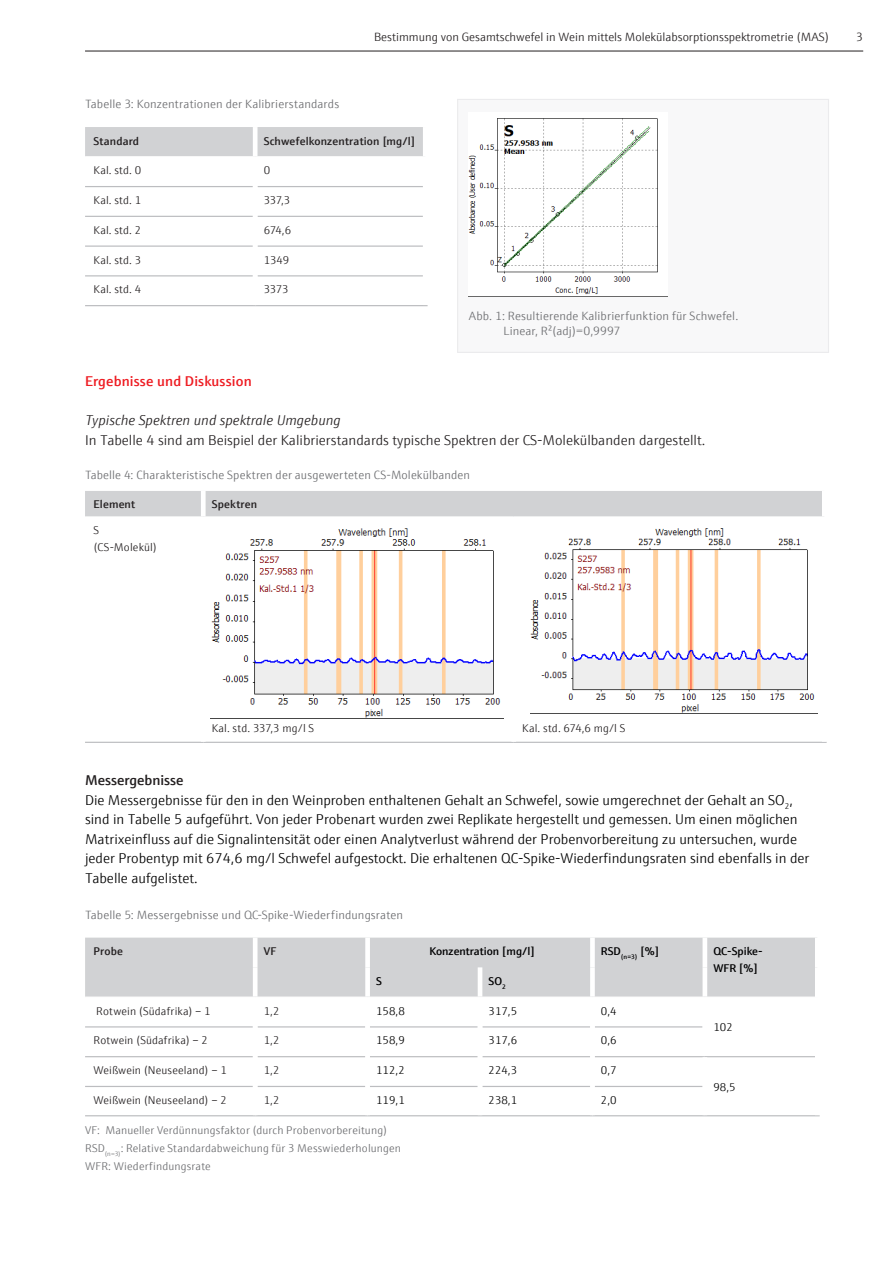
<style>
.page{position:relative;width:893px;height:1263px;background:#fff}
.page>*{position:absolute;margin:0;border:0;box-sizing:border-box;transform-origin:0 0}
.Fließtext{font:300 14.25px/19.5px "E+H Sans";color:#000001}
.Fließtext-2{font:300 14.25px "E+H Sans";color:#231f20}
.Fließtext-3{font:italic 300 14.25px "E+H Sans";color:#231f20}
.Subline_rot{font:600 14.25px "E+H Sans";letter-spacing:.01em;color:#ee1d23}
.Subline_schwarz{font:600 14.25px "E+H Sans";color:#231f20}
.Bildunterschrift_8_p{font:300 12px "E+H Sans";letter-spacing:.01em;color:#6c6d70}
.Seitenzahl_und_Titel{font:300 12px "E+H Sans";color:#231f20}
.Innenseiten_Bildunte{font:300 12px "E+H Sans";letter-spacing:.01em;color:#6c6d70}
.Tabelle_Fliesstext_7{font:300 11.25px/16.5px "E+H Sans";letter-spacing:.015em;color:#231f20}
.Bildunterschrift_7_p{font:300 11.25px "E+H Sans";letter-spacing:.015em;color:#6c6d70}
.Tabelle_Fliesstext_7-2{font:300 11.25px "E+H Sans";color:#000001}
.Tabelle_Subheadline{font:600 11.25px "E+H Sans";letter-spacing:.015em;color:#231f20}
.Tabelle_Subheadline-2{font:600 11.25px "E+H Sans";color:#000001}
</style>
<div class="page">
<hr style="left:85px;top:51px;width:778px;height:1px;background:#231f20">
<div style="left:85px;top:491px;width:737px;height:25px;background:#d1d2d4"></div>
<hr style="left:85px;top:742px;width:118px;height:1px;background:#bcbdc0">
<hr style="left:203px;top:742px;width:311px;height:1px;background:#bcbdc0">
<hr style="left:514px;top:742px;width:313px;height:1px;background:#bcbdc0">
<div style="left:201px;top:491px;width:5px;height:25px;background:#fff"></div>
<img style="left:531px;top:528px;width:286px;height:186px">
<img style="left:211px;top:528px;width:290px;height:190px">
<div style="left:85px;top:938px;width:730px;height:58px;background:#d1d2d4"></div>
<div style="left:253px;top:938px;width:5px;height:29px;background:#fff"></div>
<div style="left:253px;top:967px;width:5px;height:29px;background:#fff"></div>
<hr style="left:85px;top:1026px;width:168px;height:1px;background:#bcbdc0">
<hr style="left:258px;top:1026px;width:107px;height:1px;background:#bcbdc0">
<hr style="left:370px;top:1026px;width:108px;height:1px;background:#bcbdc0">
<hr style="left:482px;top:1026px;width:108px;height:1px;background:#bcbdc0">
<hr style="left:595px;top:1026px;width:107px;height:1px;background:#bcbdc0">
<hr style="left:85px;top:1056px;width:168px;height:1px;background:#bcbdc0">
<hr style="left:258px;top:1056px;width:107px;height:1px;background:#bcbdc0">
<hr style="left:370px;top:1056px;width:108px;height:1px;background:#bcbdc0">
<hr style="left:482px;top:1056px;width:108px;height:1px;background:#bcbdc0">
<hr style="left:595px;top:1056px;width:110px;height:1px;background:#bcbdc0">
<hr style="left:85px;top:1086px;width:168px;height:1px;background:#bcbdc0">
<hr style="left:258px;top:1086px;width:107px;height:1px;background:#bcbdc0">
<hr style="left:370px;top:1086px;width:108px;height:1px;background:#bcbdc0">
<hr style="left:482px;top:1086px;width:108px;height:1px;background:#bcbdc0">
<hr style="left:595px;top:1086px;width:107px;height:1px;background:#bcbdc0">
<hr style="left:85px;top:1115px;width:170px;height:1px;background:#bcbdc0">
<hr style="left:255px;top:1115px;width:113px;height:1px;background:#bcbdc0">
<hr style="left:368px;top:1115px;width:112px;height:1px;background:#bcbdc0">
<hr style="left:480px;top:1115px;width:112px;height:1px;background:#bcbdc0">
<hr style="left:592px;top:1115px;width:113px;height:1px;background:#bcbdc0">
<hr style="left:705px;top:1115px;width:115px;height:1px;background:#bcbdc0">
<div style="left:365px;top:967px;width:5px;height:29px;background:#fff"></div>
<hr style="left:478px;top:967px;width:4px;height:29px;background:#fff">
<div style="left:590px;top:967px;width:5px;height:29px;background:#fff"></div>
<div style="left:365px;top:938px;width:5px;height:29px;background:#fff"></div>
<div style="left:590px;top:938px;width:5px;height:29px;background:#fff"></div>
<div style="left:702px;top:938px;width:5px;height:29px;background:#fff"></div>
<div style="left:702px;top:967px;width:5px;height:29px;background:#fff"></div>
<hr style="left:705px;top:1056px;width:110px;height:1px;background:#bcbdc0">
<div style="left:85px;top:127px;width:338px;height:29px;background:#d1d2d4"></div>
<hr style="left:253px;top:127px;width:4px;height:29px;background:#fff">
<hr style="left:85px;top:186px;width:168px;height:1px;background:#bcbdc0">
<hr style="left:257px;top:186px;width:166px;height:1px;background:#bcbdc0">
<hr style="left:85px;top:216px;width:168px;height:1px;background:#bcbdc0">
<hr style="left:257px;top:216px;width:166px;height:1px;background:#bcbdc0">
<hr style="left:85px;top:245px;width:168px;height:2px;background:#bcbdc0">
<hr style="left:257px;top:245px;width:166px;height:2px;background:#bcbdc0">
<hr style="left:85px;top:275px;width:168px;height:1px;background:#bcbdc0">
<hr style="left:257px;top:275px;width:166px;height:1px;background:#bcbdc0">
<hr style="left:85px;top:305px;width:170px;height:1px;background:#bcbdc0">
<hr style="left:255px;top:305px;width:173px;height:1px;background:#bcbdc0">
<div style="left:457px;top:99px;width:372px;height:254px;background:#f8f8f9;border:1px solid #ebebed"></div>
<img style="left:469px;top:118px;width:189px;height:176px">
<p class="Seitenzahl_und_Titel" style="left:374px;top:29px;width:456px">Bestimmung von Gesamtschwefel in Wein mittels Molekülabsorptionsspektrometrie (MAS)</p>
<p class="Seitenzahl_und_Titel" style="left:856px;top:29px;width:8px">3</p>
<p class="Bildunterschrift_8_p" style="left:85px;top:96px;width:256px">Tabelle 3: Konzentrationen der Kalibrierstandards</p>
<p class="Tabelle_Subheadline" style="left:94px;top:132px;width:47px">Standard</p>
<p class="Tabelle_Subheadline" style="left:264px;top:132px;width:153px">Schwefelkonzentration [mg/l]</p>
<p class="Tabelle_Fliesstext_7" style="left:94px;top:161px;width:49px">Kal. std. 0</p>
<p class="Tabelle_Fliesstext_7" style="left:264px;top:161px;width:8px">0</p>
<p class="Tabelle_Fliesstext_7" style="left:94px;top:191px;width:49px">Kal. std. 1</p>
<p class="Tabelle_Fliesstext_7" style="left:264px;top:191px;width:28px">337,3</p>
<p class="Tabelle_Fliesstext_7" style="left:94px;top:221px;width:49px">Kal. std. 2</p>
<p class="Tabelle_Fliesstext_7" style="left:264px;top:221px;width:29px">674,6</p>
<p class="Tabelle_Fliesstext_7" style="left:94px;top:251px;width:49px">Kal. std. 3</p>
<p class="Tabelle_Fliesstext_7" style="left:264px;top:251px;width:27px">1349</p>
<p class="Tabelle_Fliesstext_7" style="left:94px;top:280px;width:49px">Kal. std. 4</p>
<p class="Tabelle_Fliesstext_7" style="left:264px;top:280px;width:27px">3373</p>
<p class="Bildunterschrift_8_p" style="left:469px;top:307px;width:271px">Abb. 1: Resultierende Kalibrierfunktion für Schwefel.</p>
<p class="Bildunterschrift_8_p" style="left:503px;top:322px;width:119px">Linear, R²(adj)=0,9997</p>
<p class="Subline_rot" style="left:85px;top:370px;width:168px">Ergebnisse und Diskussion</p>
<p class="Fließtext-3" style="left:85px;top:410px;width:257px">Typische Spektren und spektrale Umgebung</p>
<p class="Fließtext-2" style="left:85px;top:429px;width:622px">In Tabelle 4 sind am Beispiel der Kalibrierstandards typische Spektren der CS-Molekülbanden dargestellt.</p>
<p class="Innenseiten_Bildunte" style="left:85px;top:466px;width:387px">Tabelle 4: Charakteristische Spektren der ausgewerteten CS-Molekülbanden</p>
<p class="Tabelle_Subheadline" style="left:94px;top:496px;width:43px">Element</p>
<p class="Tabelle_Subheadline" style="left:212px;top:496px;width:47px">Spektren</p>
<p class="Tabelle_Fliesstext_7" style="left:94px;top:522px;width:65px">S (CS-Molekül)</p>
<p class="Tabelle_Fliesstext_7" style="left:212px;top:720px;width:104px">Kal. std. 337,3 mg/l S</p>
<p class="Tabelle_Fliesstext_7" style="left:522px;top:720px;width:105px">Kal. std. 674,6 mg/l S</p>
<p class="Subline_schwarz" style="left:85px;top:769px;width:100px">Messergebnisse</p>
<p class="Fließtext" style="left:85px;top:789px;width:726px">Die Messergebnisse für den in den Weinproben enthaltenen Gehalt an Schwefel, sowie umgerechnet der Gehalt an SO<sub>2</sub>, sind in Tabelle 5 aufgeführt. Von jeder Probenart wurden zwei Replikate hergestellt und gemessen. Um einen möglichen Matrixeinfluss auf die Signalintensität oder einen Analytverlust während der Probenvorbereitung zu untersuchen, wurde jeder Probentyp mit 674,6 mg/l Schwefel aufgestockt. Die erhaltenen QC-Spike-Wiederfindungsraten sind ebenfalls in der Tabelle aufgelistet.</p>
<p class="Bildunterschrift_8_p" style="left:85px;top:906px;width:320px">Tabelle 5: Messergebnisse und QC-Spike-Wiederfindungsraten</p>
<p class="Tabelle_Subheadline" style="left:94px;top:942px;width:31px">Probe</p>
<p class="Tabelle_Subheadline" style="left:264px;top:942px;width:14px">VF</p>
<p class="Tabelle_Subheadline-2" style="left:429px;top:942px;width:107px">Konzentration [mg/l]</p>
<p class="Tabelle_Subheadline-2" style="left:601px;top:942px;width:60px">RSD<sub>(n=3)</sub> [%]</p>
<p class="Tabelle_Subheadline-2" style="left:713px;top:942px;width:51px">QC-Spike-</p>
<p class="Tabelle_Subheadline-2" style="left:713px;top:959px;width:46px">WFR [%]</p>
<p class="Tabelle_Subheadline-2" style="left:376px;top:972px;width:7px">S</p>
<p class="Tabelle_Subheadline-2" style="left:489px;top:972px;width:19px">SO<sub>2</sub></p>
<p class="Tabelle_Fliesstext_7" style="left:96px;top:1002px;width:116px">Rotwein (Südafrika) – 1</p>
<p class="Tabelle_Fliesstext_7" style="left:264px;top:1002px;width:17px">1,2</p>
<p class="Tabelle_Fliesstext_7-2" style="left:376px;top:1002px;width:30px">158,8</p>
<p class="Tabelle_Fliesstext_7-2" style="left:489px;top:1002px;width:30px">317,5</p>
<p class="Tabelle_Fliesstext_7-2" style="left:601px;top:1002px;width:17px">0,4</p>
<p class="Tabelle_Fliesstext_7-2" style="left:713px;top:1019px;width:21px">102</p>
<p class="Tabelle_Fliesstext_7" style="left:94px;top:1031px;width:116px">Rotwein (Südafrika) – 2</p>
<p class="Tabelle_Fliesstext_7" style="left:264px;top:1031px;width:17px">1,2</p>
<p class="Tabelle_Fliesstext_7-2" style="left:376px;top:1032px;width:30px">158,9</p>
<p class="Tabelle_Fliesstext_7-2" style="left:489px;top:1032px;width:30px">317,6</p>
<p class="Tabelle_Fliesstext_7-2" style="left:601px;top:1032px;width:17px">0,6</p>
<p class="Tabelle_Fliesstext_7" style="left:94px;top:1061px;width:135px">Weißwein (Neuseeland) – 1</p>
<p class="Tabelle_Fliesstext_7" style="left:264px;top:1061px;width:17px">1,2</p>
<p class="Tabelle_Fliesstext_7-2" style="left:376px;top:1062px;width:30px">112,2</p>
<p class="Tabelle_Fliesstext_7-2" style="left:489px;top:1062px;width:30px">224,3</p>
<p class="Tabelle_Fliesstext_7-2" style="left:601px;top:1062px;width:17px">0,7</p>
<p class="Tabelle_Fliesstext_7-2" style="left:713px;top:1078px;width:24px">98,5</p>
<p class="Tabelle_Fliesstext_7" style="left:94px;top:1091px;width:135px">Weißwein (Neuseeland) – 2</p>
<p class="Tabelle_Fliesstext_7" style="left:264px;top:1091px;width:17px">1,2</p>
<p class="Tabelle_Fliesstext_7-2" style="left:376px;top:1092px;width:30px">119,1</p>
<p class="Tabelle_Fliesstext_7-2" style="left:489px;top:1092px;width:30px">238,1</p>
<p class="Tabelle_Fliesstext_7-2" style="left:601px;top:1092px;width:17px">2,0</p>
<p class="Bildunterschrift_7_p" style="left:85px;top:1122px;width:304px">VF: Manueller Verdünnungsfaktor (durch Probenvorbereitung)</p>
<p class="Bildunterschrift_7_p" style="left:85px;top:1140px;width:318px">RSD<sub>(n=3)</sub>: Relative Standardabweichung für 3 Messwiederholungen</p>
<p class="Bildunterschrift_7_p" style="left:85px;top:1158px;width:127px">WFR: Wiederfindungsrate</p>
</div>
